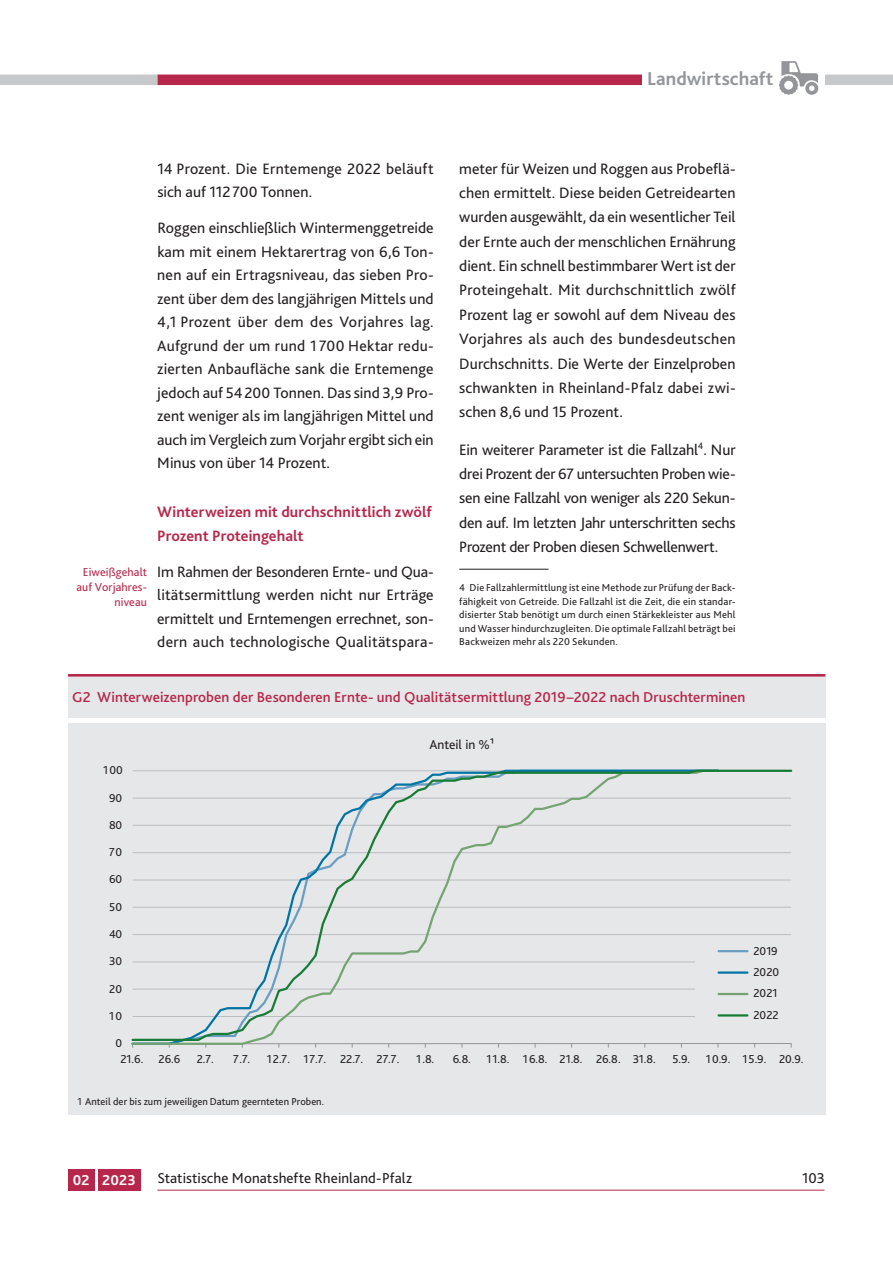
<style>
.page{position:relative;width:893px;height:1263px;background:#fff}
.page>*{position:absolute;margin:0;border:0;box-sizing:border-box;transform-origin:0 0}
.t1{font:700 19.5px "Bliss 2";letter-spacing:.005em;color:#939598}
.t2{font:15.75px/23.5px "Bliss 2";letter-spacing:.005em;color:#231f20;text-align:justify}
.t3{font:700 15.75px/23.5px "Bliss 2";letter-spacing:.005em;color:#b6274b}
.t4{font:500 15px "Bliss 2";letter-spacing:.005em;color:#b6274b}
.t5{font:15px "Bliss 2";letter-spacing:.005em;color:#231f20}
.t6{font:700 15px "Bliss 2";letter-spacing:.005em;color:#fff}
.t7{font:13.5px "Bliss 2";letter-spacing:-.005em;color:#231f20}
.t8{font:12px/21.5px "Bliss 2";color:#231f20}
.t9{font:12px/15px "Bliss 2";letter-spacing:.01em;color:#b6274b;text-align:right}
.t10{font:10.5px/13.5px "Bliss 2";letter-spacing:.01em;color:#231f20;text-align:justify}
</style>
<div class="page">
<div style="left:157px;top:75px;width:668px;height:10px;background:#b6274b"></div>
<div style="left:0;top:75px;width:157px;height:10px;background:#c7c8ca"></div>
<hr style="left:157px;top:1190px;width:667px;height:1px;background:#b6274b">
<div style="left:825px;top:75px;width:68px;height:10px;background:#c7c8ca"></div>
<div style="left:68px;top:1169px;width:27px;height:22px;background:#b6274b"></div>
<div style="left:98px;top:1169px;width:42px;height:22px;background:#b6274b"></div>
<div style="left:642px;top:60px;width:136px;height:29px;background:#fff"></div>
<div style="left:774px;top:49px;width:51px;height:51px;background:#fff"></div>
<svg style="left:779px;top:61px;width:39px;height:34px"></svg>
<hr style="left:459px;top:569px;width:90px;height:1px;background:#231f20">
<div style="left:68px;top:723px;width:757px;height:391px;background:#e6e7e9"></div>
<hr style="left:133px;top:1043px;width:659px;height:1px;background:#939598">
<svg style="left:131px;top:769px;width:662px;height:273px"></svg>
<div style="left:695px;top:940px;width:103px;height:86px;background:#e6e7e9"></div>
<hr style="left:719px;top:950px;width:28px;height:2px;background:#699ec2">
<hr style="left:719px;top:971px;width:28px;height:3px;background:#0075a5">
<hr style="left:719px;top:993px;width:28px;height:2px;background:#75a473">
<hr style="left:719px;top:1014px;width:28px;height:2px;background:#187c36">
<div style="left:68px;top:675px;width:757px;height:43px;background:#e6e7e9"></div>
<hr style="left:68px;top:674px;width:757px;height:2px;background:#b6274b">
<p class="t1" style="left:647px;top:66px;width:128px">Landwirtschaft</p>
<p class="t9" style="left:76px;top:564px;width:72px">Eiweißgehalt auf Vorjahres&shy;niveau</p>
<p class="t2" style="left:157px;top:157px;width:278px">14 Prozent. Die Erntemenge 2022 beläuft sich auf 112700 Tonnen.</p>
<p class="t2" style="left:157px;top:216px;width:278px">Roggen einschließlich Wintermenggetreide kam mit einem Hektarertrag von 6,6 Ton&shy;nen auf ein Ertragsniveau, das sieben Pro&shy;zent über dem des langjährigen Mittels und 4,1 Prozent über dem des Vorjahres lag.<br>Aufgrund der um rund 1 700 Hektar redu&shy;zierten Anbaufläche sank die Erntemenge jedoch auf 54200 Tonnen. Das sind 3,9 Pro&shy;zent weniger als im langjährigen Mittel und auch im Vergleich zum Vorjahr ergibt sich ein Minus von über 14 Prozent.</p>
<p class="t3" style="left:157px;top:500px;width:276px">Winterweizen mit durchschnittlich zwölf<br>Prozent Proteingehalt</p>
<p class="t2" style="left:157px;top:560px;width:278px">Im Rahmen der Besonderen Ernte- und Qua&shy;litätsermittlung werden nicht nur Erträge ermittelt und Erntemengen errechnet, son&shy;dern auch technologische Qualitätspara-</p>
<p class="t2" style="left:459px;top:156px;width:278px;line-height:24.5px">meter für Weizen und Roggen aus Probeflä&shy;chen ermittelt. Diese beiden Getreidearten wurden ausgewählt, da ein wesentlicher Teil der Ernte auch der menschlichen Ernährung dient. Ein schnell bestimmbarer Wert ist der Proteingehalt. Mit durchschnittlich zwölf Prozent lag er sowohl auf dem Niveau des Vorjahres als auch des bundesdeutschen Durchschnitts. Die Werte der Einzelproben schwankten in Rheinland-Pfalz dabei zwi&shy;schen 8,6 und 15 Prozent.</p>
<p class="t2" style="left:459px;top:437px;width:278px;line-height:24.5px">Ein weiterer Parameter ist die Fallzahl<sup>4</sup>. Nur drei Prozent der 67 untersuchten Proben wie&shy;sen eine Fallzahl von weniger als 220 Sekun&shy;den auf. Im letzten Jahr unterschritten sechs Prozent der Proben diesen Schwellenwert.</p>
<p class="t10" style="left:459px;top:581px;width:278px">4 Die Fallzahlermittlung ist eine Methode zur Prüfung der Back&shy;fähigkeit von Getreide. Die Fallzahl ist die Zeit, die ein standar&shy;disierter Stab benötigt um durch einen Stärkekleister aus Mehl und Wasser hindurchzugleiten. Die optimale Fallzahl beträgt bei Backweizen mehr als 220 Sekunden.</p>
<p class="t4" style="left:72px;top:688px;width:675px">G2 Winterweizenproben der Besonderen Ernte- und Qualitätsermittlung 2019–2022 nach Druschterminen</p>
<p class="t8" style="left:103px;top:759px;width:21px">100</p>
<p class="t8" style="left:109px;top:787px;width:14px">90</p>
<p class="t8" style="left:109px;top:814px;width:14px">80</p>
<p class="t8" style="left:109px;top:841px;width:14px">70</p>
<p class="t8" style="left:109px;top:869px;width:14px">60</p>
<p class="t8" style="left:109px;top:896px;width:14px">50</p>
<p class="t8" style="left:109px;top:923px;width:14px">40</p>
<p class="t8" style="left:109px;top:950px;width:14px">30</p>
<p class="t8" style="left:109px;top:978px;width:14px">20</p>
<p class="t8" style="left:109px;top:1005px;width:14px">10</p>
<p class="t8" style="left:115px;top:1032px;width:8px">0</p>
<p class="t7" style="left:429px;top:736px;width:67px">Anteil in %¹</p>
<p class="t8" style="left:753px;top:940px;width:27px">2019<br>2020<br>2021<br>2022</p>
<p class="t8" style="left:120px;top:1048px;width:24px">21.6.</p>
<p class="t8" style="left:159px;top:1048px;width:23px">26.6</p>
<p class="t8" style="left:197px;top:1048px;width:19px">2.7.</p>
<p class="t8" style="left:233px;top:1048px;width:19px">7.7.</p>
<p class="t8" style="left:267px;top:1048px;width:134px">12.7. 17.7. 22.7. 27.7.</p>
<p class="t8" style="left:416px;top:1048px;width:19px">1.8.</p>
<p class="t8" style="left:453px;top:1048px;width:19px">6.8.</p>
<p class="t8" style="left:486px;top:1048px;width:171px">11.8. 16.8. 21.8. 26.8. 31.8.</p>
<p class="t8" style="left:672px;top:1048px;width:19px">5.9.</p>
<p class="t8" style="left:706px;top:1048px;width:99px">10.9. 15.9. 20.9.</p>
<p class="t10" style="left:78px;top:1094px;width:248px">1 Anteil der bis zum jeweiligen Datum geernteten Proben.</p>
<p class="t6" style="left:73px;top:1171px;width:64px">02 2023</p>
<p class="t5" style="left:157px;top:1168px;width:256px">Statistische Monatshefte Rheinland-Pfalz</p>
<p class="t5" style="left:802px;top:1168px;width:24px">103</p>
</div>
